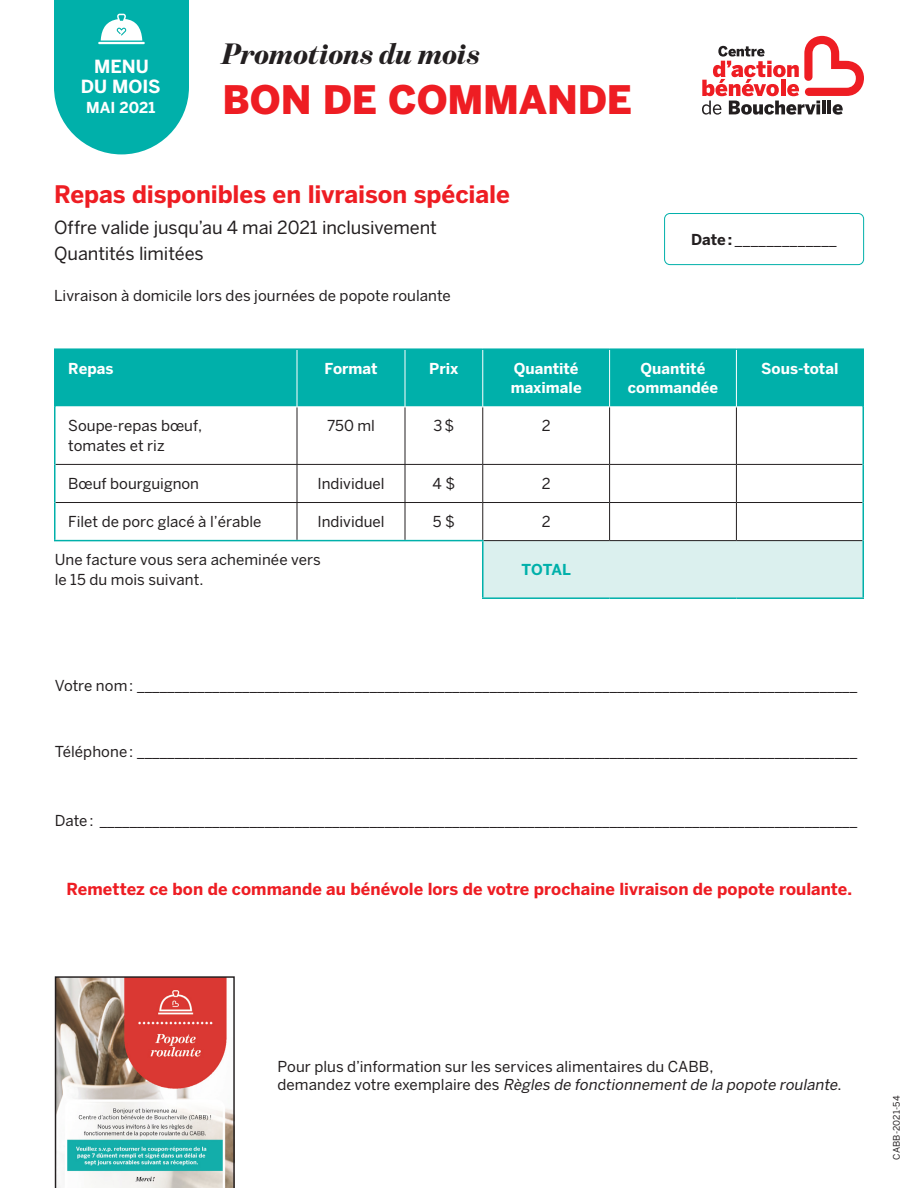
<style>
.page{position:relative;width:918px;height:1188px;background:#fff}
.page>*{position:absolute;margin:0;border:0;box-sizing:border-box;transform-origin:0 0}
.t1{font:900 39px "Benton Sans";letter-spacing:-.005em;color:#ee1d23}
.t2{font:italic 900 30px "Benton Mod Disp";color:#231f20}
.t3{font:700 24px "Benton Sans";letter-spacing:-.005em;color:#ee1d23}
.t4{font:18px/25.8px "Benton Sans";letter-spacing:-.005em;color:#231f20}
.t5{font:700 18px/19.8px "Benton Sans";color:#fff;text-align:center}
.t6{font:700 16.5px "Benton Sans";color:#ee1d23}
.t7{font:15px/19.5px "Benton Sans";color:#231f20}
.t8{font:700 15px/19.5px "Benton Sans";color:#fff}
.t9{font:700 15px "Benton Sans";letter-spacing:-.005em;color:#00b0aa}
.t10{font:9px "Benton Sans";letter-spacing:.025em;color:#231f20}
.s1{font-weight:700}
.s2{font-style:italic}
</style>
<div class="page">
<svg style="left:702px;top:36px;width:162px;height:79px"></svg>
<svg style="left:54px;top:0;width:135px;height:154px;background:#20bab4"></svg>
<hr style="left:98px;top:42px;width:47px;height:2px;background:#fff">
<svg style="left:55px;top:976px;width:180px;height:212px"></svg>
<div style="left:664px;top:213px;width:200px;height:52px;border:1px solid #00b0aa;border-radius:5px"></div>
<div style="left:56px;top:350px;width:806px;height:56px;background:#00b0aa"></div>
<div style="left:484px;top:541px;width:378px;height:56px;background:#dbf0ee"></div>
<hr style="left:297px;top:407px;width:1px;height:57px;background:#231f20">
<hr style="left:405px;top:407px;width:1px;height:57px;background:#231f20">
<hr style="left:482px;top:407px;width:1px;height:57px;background:#231f20">
<hr style="left:609px;top:407px;width:1px;height:57px;background:#231f20">
<hr style="left:736px;top:407px;width:1px;height:57px;background:#231f20">
<hr style="left:56px;top:464px;width:241px;height:1px;background:#231f20">
<hr style="left:297px;top:464px;width:108px;height:1px;background:#231f20">
<hr style="left:297px;top:465px;width:1px;height:37px;background:#231f20">
<hr style="left:405px;top:464px;width:78px;height:1px;background:#231f20">
<hr style="left:405px;top:465px;width:1px;height:37px;background:#231f20">
<hr style="left:483px;top:464px;width:127px;height:1px;background:#231f20">
<hr style="left:482px;top:465px;width:1px;height:37px;background:#231f20">
<hr style="left:610px;top:464px;width:126px;height:1px;background:#231f20">
<hr style="left:609px;top:465px;width:1px;height:37px;background:#231f20">
<hr style="left:736px;top:464px;width:126px;height:1px;background:#231f20">
<hr style="left:736px;top:465px;width:1px;height:37px;background:#231f20">
<hr style="left:56px;top:502px;width:241px;height:1px;background:#231f20">
<hr style="left:297px;top:502px;width:108px;height:1px;background:#231f20">
<hr style="left:297px;top:503px;width:1px;height:37px;background:#231f20">
<hr style="left:405px;top:502px;width:78px;height:1px;background:#231f20">
<hr style="left:405px;top:503px;width:1px;height:37px;background:#231f20">
<hr style="left:483px;top:502px;width:127px;height:1px;background:#231f20">
<hr style="left:482px;top:503px;width:1px;height:37px;background:#231f20">
<hr style="left:610px;top:502px;width:126px;height:1px;background:#231f20">
<hr style="left:609px;top:503px;width:1px;height:37px;background:#231f20">
<hr style="left:736px;top:502px;width:126px;height:1px;background:#231f20">
<hr style="left:736px;top:503px;width:1px;height:37px;background:#231f20">
<hr style="left:297px;top:350px;width:1px;height:56px;background:#fff">
<hr style="left:405px;top:350px;width:1px;height:56px;background:#fff">
<hr style="left:482px;top:350px;width:1px;height:56px;background:#fff">
<hr style="left:609px;top:350px;width:1px;height:56px;background:#fff">
<hr style="left:736px;top:350px;width:1px;height:56px;background:#fff">
<hr style="left:484px;top:540px;width:126px;height:1px;background:#231f20">
<hr style="left:610px;top:540px;width:126px;height:1px;background:#231f20">
<hr style="left:736px;top:540px;width:126px;height:1px;background:#231f20">
<hr style="left:54px;top:348px;width:243px;height:2px;background:#00b0aa">
<hr style="left:54px;top:350px;width:2px;height:57px;background:#00b0aa">
<hr style="left:297px;top:348px;width:108px;height:2px;background:#00b0aa">
<hr style="left:405px;top:348px;width:78px;height:2px;background:#00b0aa">
<hr style="left:483px;top:348px;width:127px;height:2px;background:#00b0aa">
<hr style="left:610px;top:348px;width:126px;height:2px;background:#00b0aa">
<hr style="left:736px;top:348px;width:128px;height:2px;background:#00b0aa">
<hr style="left:862px;top:350px;width:2px;height:57px;background:#00b0aa">
<hr style="left:54px;top:407px;width:2px;height:57px;background:#00b0aa">
<hr style="left:862px;top:407px;width:2px;height:57px;background:#00b0aa">
<hr style="left:54px;top:464px;width:2px;height:39px;background:#00b0aa">
<hr style="left:862px;top:464px;width:2px;height:39px;background:#00b0aa">
<hr style="left:54px;top:503px;width:2px;height:37px;background:#00b0aa">
<hr style="left:862px;top:503px;width:2px;height:38px;background:#00b0aa">
<hr style="left:482px;top:541px;width:2px;height:56px;background:#00b0aa">
<hr style="left:862px;top:541px;width:2px;height:56px;background:#00b0aa">
<hr style="left:482px;top:597px;width:128px;height:2px;background:#00b0aa">
<hr style="left:610px;top:597px;width:126px;height:2px;background:#00b0aa">
<hr style="left:736px;top:597px;width:128px;height:2px;background:#00b0aa">
<hr style="left:54px;top:540px;width:243px;height:1px;background:#00b0aa">
<hr style="left:297px;top:540px;width:108px;height:1px;background:#00b0aa">
<hr style="left:405px;top:540px;width:79px;height:1px;background:#00b0aa">
<p class="t5" style="left:81px;top:57px;width:81px">MENU<br>DU MOIS</p>
<p class="t8" style="left:86px;top:97px;width:71px">MAI 2021</p>
<p class="t2" style="left:222px;top:37px;width:260px">Promotions du mois</p>
<p class="t1" style="left:222px;top:76px;width:411px">BON DE COMMANDE</p>
<p class="t3" style="left:54px;top:180px;width:458px">Repas disponibles en livraison spéciale</p>
<p class="t4" style="left:54px;top:215px;width:385px">Offre valide jusqu’au 4 mai 2021 inclusivement<br>Quantités limitées</p>
<p class="t7" style="left:54px;top:285px;width:398px">Livraison à domicile lors des journées de popote roulante</p>
<p class="t7" style="left:691px;top:229px;width:147px"><span class="s1">Date:</span> _____________</p>
<p class="t8" style="left:68px;top:358px;width:47px">Repas</p>
<p class="t8" style="left:324px;top:358px;width:55px">Format</p>
<p class="t8" style="left:429px;top:358px;width:31px">Prix</p>
<p class="t8" style="left:511px;top:358px;width:72px">Quantité maximale</p>
<p class="t8" style="left:641px;top:358px;width:66px">Quantité</p>
<p class="t8" style="left:628px;top:378px;width:92px">commandée</p>
<p class="t7" style="left:68px;top:416px;width:136px">Soupe-repas bœuf, tomates et riz</p>
<p class="t7" style="left:327px;top:416px;width:49px">750 ml</p>
<p class="t7" style="left:434px;top:416px;width:22px">3$</p>
<p class="t7" style="left:542px;top:416px;width:10px">2</p>
<p class="t7" style="left:68px;top:474px;width:132px">Bœuf bourguignon</p>
<p class="t7" style="left:317px;top:474px;width:69px">Individuel</p>
<p class="t7" style="left:433px;top:474px;width:24px">4 $</p>
<p class="t7" style="left:542px;top:474px;width:10px">2</p>
<p class="t7" style="left:68px;top:512px;width:195px">Filet de porc glacé à l’érable</p>
<p class="t7" style="left:317px;top:512px;width:69px">Individuel</p>
<p class="t7" style="left:433px;top:512px;width:24px">5 $</p>
<p class="t7" style="left:542px;top:512px;width:10px">2</p>
<p class="t7" style="left:55px;top:550px;width:268px">Une facture vous sera acheminée vers le 15 du mois suivant.</p>
<p class="t9" style="left:521px;top:561px;width:51px">TOTAL</p>
<p class="t8" style="left:761px;top:358px;width:79px">Sous-total</p>
<p class="t7" style="left:55px;top:675px;width:804px">Votre nom: ________________________________________________________________________________________________</p>
<p class="t7" style="left:55px;top:741px;width:804px">Téléphone: ________________________________________________________________________________________________</p>
<p class="t7" style="left:55px;top:810px;width:804px">Date: _____________________________________________________________________________________________________</p>
<p class="t6" style="left:67px;top:879px;width:787px">Remettez ce bon de commande au bénévole lors de votre prochaine livraison de popote roulante.</p>
<p class="t7" style="left:278px;top:1057px;width:565px;line-height:18px">Pour plus d’information sur les services alimentaires du CABB,<br>d e m a n d e z vot re exe m p l a i re d e s <span class="s2">Règles de fonctionnementde la popote roulante</span>.</p>
<p class="t10" style="left:891px;top:1160px;width:66px;rotate:-90deg">CABB-2021-54</p>
</div>
